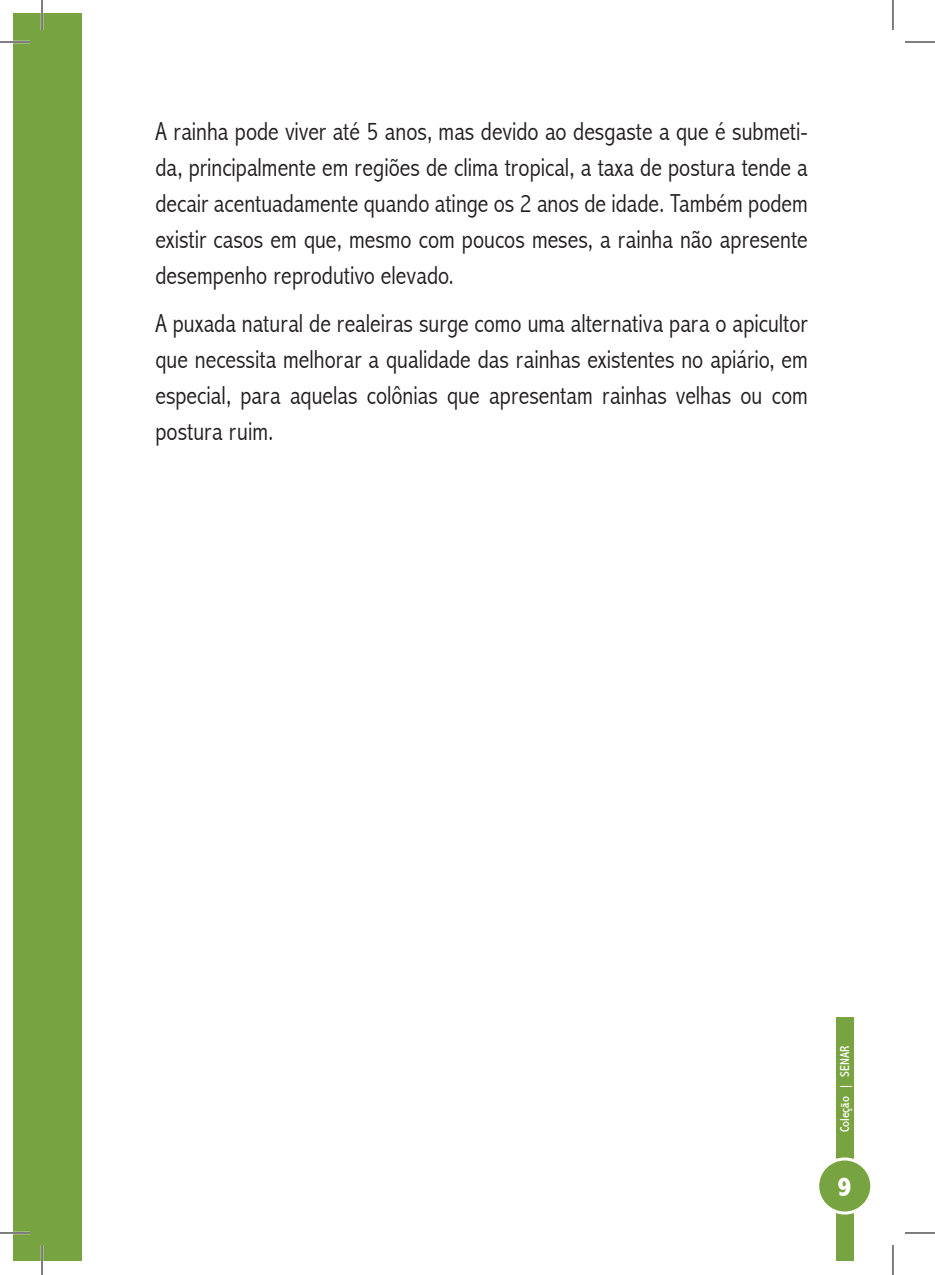
<style>
.page{position:relative;width:935px;height:1275px;background:#fff}
.page>*{position:absolute;margin:0;border:0;box-sizing:border-box;transform-origin:0 0}
.t1{font:800 condensed 28px "Abadi";color:#fff}
.t2{font:300 condensed 26px/36px "Abadi";color:#231f20;text-align:justify}
.t3{font:condensed 13px "Abadi";color:#fff}
</style>
<div class="page">
<div style="left:836px;top:1017px;width:17px;height:244px;background:#78a341"></div>
<div style="left:817px;top:1159px;width:54px;height:54px;background:#78a341;border-radius:50%"></div>
<div style="left:816px;top:1157px;width:57px;height:57px;border:3px solid #fff;border-radius:50%"></div>
<div style="left:14px;top:14px;width:28px;height:1247px;background:#78a341"></div>
<div style="left:42px;top:14px;width:40px;height:1247px;background:#78a341"></div>
<hr style="left:0;top:41px;width:30px;height:2px;background:#fff">
<hr style="left:0;top:1231px;width:30px;height:3px;background:#fff">
<hr style="left:41px;top:0;width:2px;height:30px;background:#fff">
<hr style="left:41px;top:1245px;width:2px;height:30px;background:#fff">
<hr style="left:0;top:42px;width:30px;height:1px;background:#000">
<hr style="left:904px;top:42px;width:30px;height:1px;background:#000">
<hr style="left:0;top:1232px;width:30px;height:1px;background:#000">
<hr style="left:904px;top:1232px;width:30px;height:1px;background:#000">
<hr style="left:42px;top:0;width:1px;height:30px;background:#000">
<hr style="left:42px;top:1245px;width:1px;height:30px;background:#000">
<hr style="left:892px;top:0;width:1px;height:30px;background:#000">
<hr style="left:892px;top:1245px;width:1px;height:30px;background:#000">
<p class="t2" style="left:155px;top:113px;width:653px">A rainha pode viver até 5 anos, mas devido ao desgaste a que é submeti&shy;da, principalmente em regiões de clima tropical, a taxa de postura tende a decair acentuadamente quando atinge os 2 anos de idade. Também podem existir casos em que, mesmo com poucos meses, a rainha não apresente desempenho reprodutivo elevado.</p>
<p class="t2" style="left:155px;top:305px;width:654px">A puxada natural de realeiras surge como uma alternativa para o apicultor que necessita melhorar a qualidade das rainhas existentes no apiário, em especial, para aquelas colônias que apresentam rainhas velhas ou com postura ruim.</p>
<p class="t3" style="left:837px;top:1132px;width:88px;rotate:-90deg">Coleção | SENAR</p>
<p class="t1" style="left:837px;top:1170px;width:16px">9</p>
</div>
